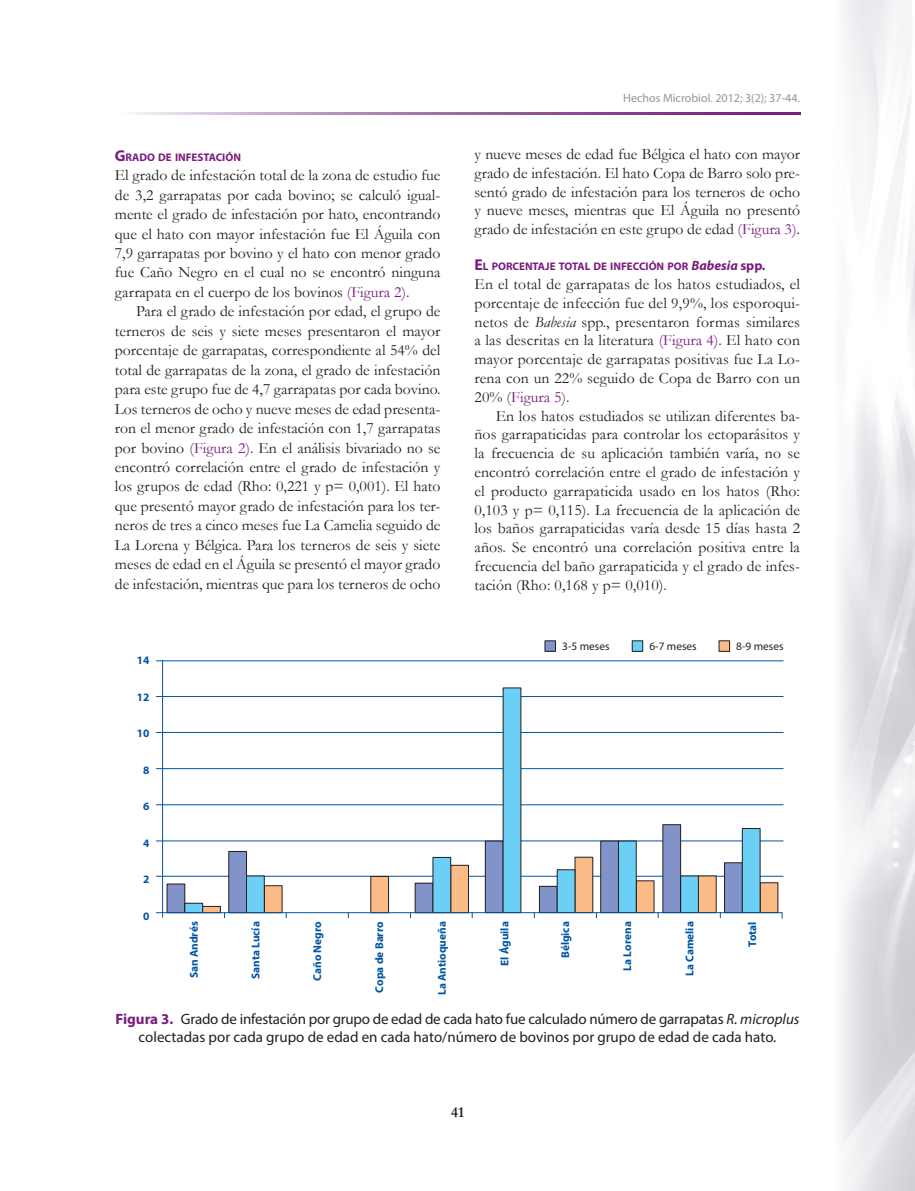
<style>
.page{position:relative;width:915px;height:1191px;background:#fff}
.page>*{position:absolute;margin:0;border:0;box-sizing:border-box;transform-origin:0 0}
.t1{font:15.75px/19.5px "Garamond";color:#231f20;text-align:justify}
.t2{font:15px/18.6px "Myriad Pro";letter-spacing:-.01em;color:#231f20;text-align:center}
.t3{font:700 15px "Garamond";color:#231f20}
.t4{font:12px "Myriad Pro";color:#939598}
.t5{font:700 11.4px "Myriad Pro";color:#0155a5}
.t6{font:11.4px "Myriad Pro";color:#231f20}
.t7{font:700 10.95px "Myriad Pro";color:#781d7d}
.s1{font-size:15.75px}
.s2{color:#781d7d}
.s3{font-style:italic;font-size:13.5px}
.s4{font-size:13.5px}
.s5{font-style:italic}
.s6{font-weight:700;color:#781d7d}
</style>
<div class="page">
<svg style="left:134px;top:112px;width:665px;height:2px"></svg>
<img style="left:840px;top:0;width:74px;height:1191px">
<div style="left:544px;top:641px;width:11px;height:10px;background:#8193c9"></div>
<div style="left:632px;top:641px;width:10px;height:10px;background:#6bcff6"></div>
<div style="left:718px;top:641px;width:11px;height:10px;background:#fbbb87"></div>
<hr style="left:156px;top:696px;width:626px;height:1px;background:#0155a5">
<hr style="left:156px;top:768px;width:626px;height:1px;background:#0155a5">
<hr style="left:156px;top:840px;width:626px;height:1px;background:#0155a5">
<hr style="left:156px;top:876px;width:626px;height:1px;background:#0155a5">
<hr style="left:156px;top:660px;width:626px;height:1px;background:#0155a5">
<hr style="left:156px;top:732px;width:626px;height:1px;background:#0155a5">
<hr style="left:156px;top:804px;width:626px;height:1px;background:#0155a5">
<hr style="left:162px;top:660px;width:1px;height:257px;background:#0155a5">
<div style="left:370px;top:876px;width:18px;height:36px;background:#fbbb87"></div>
<div style="left:370px;top:876px;width:19px;height:37px;border:1px solid #231f20"></div>
<div style="left:167px;top:884px;width:18px;height:28px;background:#8193c9"></div>
<div style="left:202px;top:906px;width:18px;height:6px;background:#fbbb87"></div>
<div style="left:202px;top:906px;width:19px;height:7px;border:1px solid #231f20"></div>
<div style="left:185px;top:903px;width:17px;height:9px;background:#6bcff6"></div>
<div style="left:184px;top:903px;width:19px;height:10px;border:1px solid #231f20"></div>
<div style="left:229px;top:851px;width:17px;height:61px;background:#8193c9"></div>
<div style="left:228px;top:851px;width:19px;height:62px;border:1px solid #231f20"></div>
<div style="left:264px;top:885px;width:18px;height:27px;background:#fbbb87"></div>
<div style="left:264px;top:885px;width:18px;height:28px;border:1px solid #231f20"></div>
<div style="left:246px;top:876px;width:18px;height:36px;background:#6bcff6"></div>
<div style="left:246px;top:875px;width:18px;height:38px;border:1px solid #231f20"></div>
<div style="left:415px;top:883px;width:18px;height:29px;background:#8193c9"></div>
<div style="left:414px;top:882px;width:19px;height:31px;border:1px solid #231f20"></div>
<div style="left:450px;top:865px;width:18px;height:47px;background:#fbbb87"></div>
<div style="left:433px;top:857px;width:17px;height:55px;background:#6bcff6"></div>
<div style="left:432px;top:857px;width:19px;height:56px;border:1px solid #231f20"></div>
<div style="left:539px;top:886px;width:18px;height:26px;background:#8193c9"></div>
<div style="left:539px;top:886px;width:18px;height:27px;border:1px solid #231f20"></div>
<div style="left:574px;top:857px;width:18px;height:55px;background:#fbbb87"></div>
<div style="left:574px;top:857px;width:19px;height:56px;border:1px solid #231f20"></div>
<div style="left:557px;top:869px;width:17px;height:43px;background:#6bcff6"></div>
<div style="left:600px;top:841px;width:18px;height:71px;background:#8193c9"></div>
<div style="left:600px;top:840px;width:18px;height:73px;border:1px solid #231f20"></div>
<div style="left:636px;top:880px;width:17px;height:32px;background:#fbbb87"></div>
<div style="left:635px;top:880px;width:19px;height:33px;border:1px solid #231f20"></div>
<div style="left:618px;top:841px;width:18px;height:71px;background:#6bcff6"></div>
<div style="left:618px;top:840px;width:18px;height:73px;border:1px solid #231f20"></div>
<div style="left:662px;top:824px;width:18px;height:88px;background:#8193c9"></div>
<div style="left:698px;top:876px;width:18px;height:36px;background:#fbbb87"></div>
<div style="left:697px;top:875px;width:19px;height:38px;border:1px solid #231f20"></div>
<div style="left:680px;top:876px;width:18px;height:36px;background:#6bcff6"></div>
<div style="left:680px;top:875px;width:18px;height:38px;border:1px solid #231f20"></div>
<div style="left:724px;top:862px;width:18px;height:50px;background:#8193c9"></div>
<div style="left:724px;top:862px;width:18px;height:51px;border:1px solid #231f20"></div>
<div style="left:759px;top:882px;width:18px;height:30px;background:#fbbb87"></div>
<div style="left:759px;top:882px;width:19px;height:31px;border:1px solid #231f20"></div>
<div style="left:742px;top:828px;width:17px;height:84px;background:#6bcff6"></div>
<div style="left:741px;top:828px;width:19px;height:85px;border:1px solid #231f20"></div>
<div style="left:485px;top:841px;width:18px;height:71px;background:#8193c9"></div>
<div style="left:485px;top:840px;width:18px;height:73px;border:1px solid #231f20"></div>
<div style="left:503px;top:688px;width:17px;height:224px;background:#6bcff6"></div>
<svg style="left:156px;top:912px;width:626px;height:7px"></svg>
<p class="t7" style="left:115px;top:150px;width:127px"><span class="s1">G</span>RADO DE INFESTACIÓN</p>
<p class="t1" style="left:115px;top:165px;width:327px">El grado de infestación total de la zona de estudio fue de 3,2 garrapatas por cada bovino; se calculó igual&shy;mente el grado de infestación por hato, encontrando que el hato con mayor infestación fue El Águila con 7,9 garrapatas por bovino y el hato con menor grado fue Caño Negro en el cual no se encontró ninguna garrapata en el cuerpo de los bovinos <span class="s2">(Figura 2)</span>.</p>
<p class="t1" style="left:115px;top:301px;width:327px;text-indent:21px">Para el grado de infestación por edad, el grupo de terneros de seis y siete meses presentaron el mayor porcentaje de garrapatas, correspondiente al 54% del total de garrapatas de la zona, el grado de infestación para este grupo fue de 4,7 garrapatas por cada bovino.<br>Los terneros de ocho y nueve meses de edad presenta&shy;ron el menor grado de infestación con 1,7 garrapatas por bovino <span class="s2">(Figura 2)</span>. En el análisis bivariado no se encontró correlación entre el grado de infestación y los grupos de edad (Rho: 0,221 y p= 0,001). El hato que presentó mayor grado de infestación para los ter&shy;neros de tres a cinco meses fue La Camelia seguido de La Lorena y Bélgica. Para los terneros de seis y siete meses de edad en el Águila se presentó el mayor grado de infestación, mientras que para los terneros de ocho</p>
<p class="t4" style="left:623px;top:90px;width:178px">Hechos Microbiol. 2012; 3(2); 37-44.</p>
<p class="t1" style="left:474px;top:144px;width:327px;line-height:18.8px">y nueve meses de edad fue Bélgica el hato con mayor grado de infestación. El hato Copa de Barro solo pre&shy;sentó grado de infestación para los terneros de ocho y nueve meses, mientras que El Águila no presentó grado de infestación en este grupo de edad <span class="s2">(Figura 3)</span>.</p>
<p class="t7" style="left:474px;top:259px;width:292px"><span class="s1">E</span>L PORCENTAJE TOTAL DE INFECCIÓN POR <span class="s3">Babesia</span> <span class="s4">spp</span><span class="s4">.</span></p>
<p class="t1" style="left:474px;top:274px;width:327px;line-height:18.8px">En el total de garrapatas de los hatos estudiados, el porcentaje de infección fue del 9,9%, los esporoqui&shy;netos de <span class="s5">Babesia</span> spp., presentaron formas similares a las descritas en la literatura <span class="s2">(Figura 4)</span>. El hato con mayor porcentaje de garrapatas positivas fue La Lo&shy;rena con un 22% seguido de Copa de Barro con un 20% <span class="s2">(Figura 5)</span>.</p>
<p class="t1" style="left:474px;top:406px;width:327px;line-height:18.8px;text-indent:21px">En los hatos estudiados se utilizan diferentes ba&shy;ños garrapaticidas para controlar los ectoparásitos y la frecuencia de su aplicación también varía, no se encontró correlación entre el grado de infestación y el producto garrapaticida usado en los hatos (Rho:<br>0,103 y p= 0,115). La frecuencia de la aplicación de los baños garrapaticidas varía desde 15 días hasta 2 años. Se encontró una correlación positiva entre la frecuencia del baño garrapaticida y el grado de infes&shy;tación (Rho: 0,168 y p= 0,010).</p>
<p class="t6" style="left:562px;top:639px;width:49px">3-5 meses</p>
<p class="t6" style="left:649px;top:639px;width:49px">6-7 meses</p>
<p class="t6" style="left:736px;top:639px;width:49px">8-9 meses</p>
<p class="t5" style="left:137px;top:653px;width:14px">14</p>
<p class="t5" style="left:137px;top:689px;width:14px">12</p>
<p class="t5" style="left:137px;top:726px;width:14px">10</p>
<p class="t5" style="left:143px;top:762px;width:8px">8</p>
<p class="t5" style="left:143px;top:799px;width:8px">6</p>
<p class="t5" style="left:143px;top:835px;width:8px">4</p>
<p class="t5" style="left:143px;top:872px;width:8px">2</p>
<p class="t5" style="left:143px;top:908px;width:8px">0</p>
<p class="t5" style="left:186px;top:978px;width:59px;rotate:-90deg">San Andrés</p>
<p class="t5" style="left:310px;top:980px;width:61px;rotate:-90deg">Caño Negro</p>
<p class="t5" style="left:682px;top:976px;width:56px;rotate:-90deg">La Camelia</p>
<p class="t5" style="left:372px;top:992px;width:73px;rotate:-90deg">Copa de Barro</p>
<p class="t5" style="left:497px;top:965px;width:46px;rotate:-90deg">El Águila</p>
<p class="t5" style="left:248px;top:979px;width:59px;rotate:-90deg">Santa Lucía</p>
<p class="t5" style="left:434px;top:995px;width:75px;rotate:-90deg">La Antioqueña</p>
<p class="t5" style="left:744px;top:946px;width:27px;rotate:-90deg">Total</p>
<p class="t5" style="left:558px;top:958px;width:38px;rotate:-90deg">Bélgica</p>
<p class="t5" style="left:619px;top:970px;width:51px;rotate:-90deg">La Lorena</p>
<p class="t2" style="left:115px;top:1009px;width:685px"><span class="s6">Figura 3.</span> Grado de infestación por grupo de edad de cada hato fue calculado número de garrapatas <span class="s5">R. microplus </span>colectadas por cada grupo de edad en cada hato/número de bovinos por grupo de edad de cada hato.</p>
<p class="t3" style="left:451px;top:1102px;width:14px">41</p>
</div>
